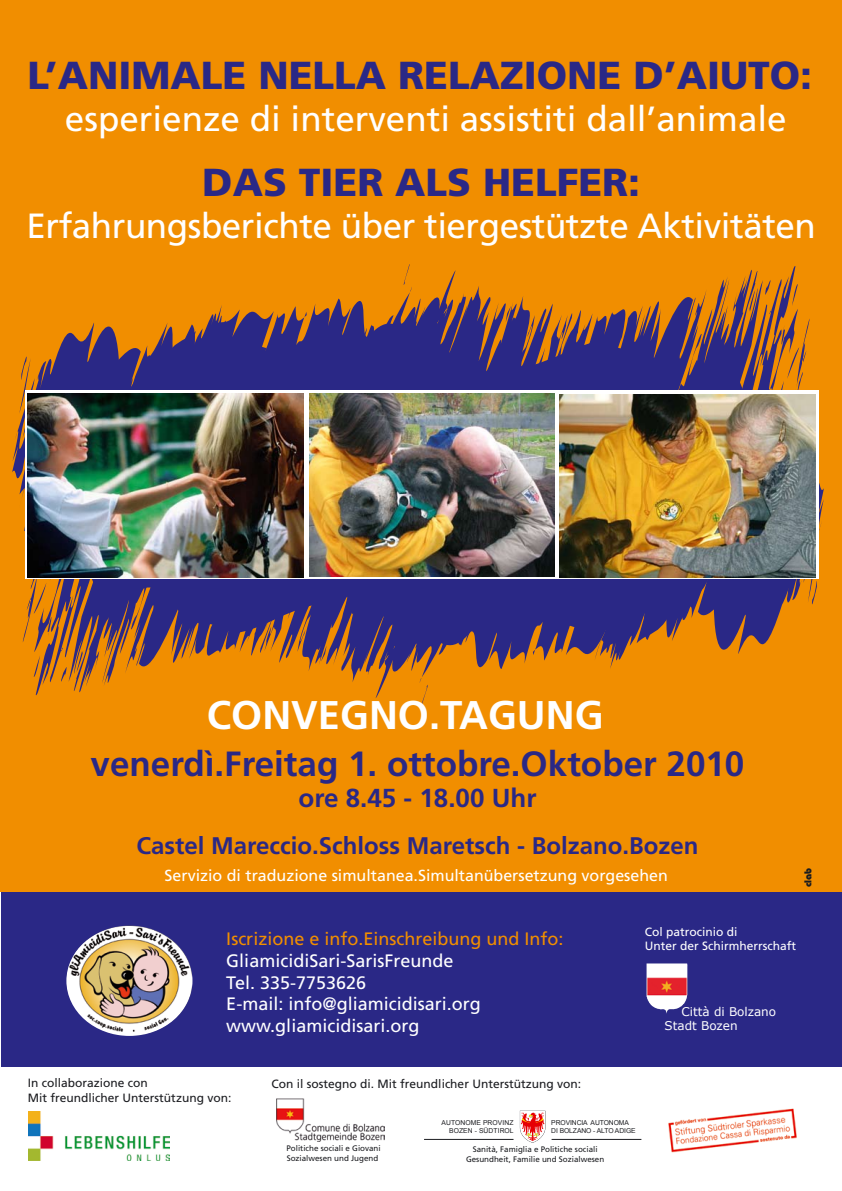
<style>
.page{position:relative;width:842px;height:1191px;background:#fff}
.page>*{position:absolute;margin:0;border:0;box-sizing:border-box;transform-origin:0 0}
.t1{font:700 40px "Frutiger";color:#fff}
.t2{font:900 39px "Frutiger";color:#2a2886}
.t3{font:35px "Frutiger";letter-spacing:-.015em;color:#fff}
.t4{font:700 35px "Frutiger";color:#2a2886}
.t5{font:700 26px "Frutiger";color:#2a2886}
.t6{font:700 24px "Frutiger";color:#2a2886}
.t7{font:18px/21.6px "Frutiger";color:#fff}
.t8{font:18px "Frutiger";color:#f18e00}
.t9{font:16px "Frutiger";color:#fff}
.t10{font:12px/14.4px "Frutiger";color:#1b1c20}
.t11{font:12px/14.4px "Frutiger";color:#fff}
.t12{font:12px/14.4px "Verdana";color:#fff}
.t13{font:800 10px "Bauhaus";color:#1b1c20}
.t14{font:8px/9.6px "Frutiger";color:#1b1c20}
.t15{font:6.8px/8.1px "Arial";letter-spacing:-.01em;color:#1b1c20}
.t16{font:6.8px/8.1px "Arial";letter-spacing:.01em;color:#1b1c20;text-align:right}
</style>
<div class="page">
<div style="left:1px;top:891px;width:841px;height:176px;background:#2a2886"></div>
<div style="left:0;top:0;width:841px;height:891px;background:#f18e00"></div>
<svg style="left:421px;top:687px;width:7px;height:19px"></svg>
<hr style="left:552px;top:1139px;width:89px;height:1px;background:#1b1c20">
<hr style="left:424px;top:1139px;width:89px;height:1px;background:#1b1c20">
<svg style="left:520px;top:1110px;width:25px;height:32px"></svg>
<img style="left:668px;top:1108px;width:129px;height:45px">
<svg style="left:19px;top:266px;width:805px;height:421px"></svg>
<svg style="left:808px;top:579px;width:10px;height:32px"></svg>
<svg style="left:792px;top:283px;width:6px;height:23px"></svg>
<svg style="left:781px;top:316px;width:23px;height:75px"></svg>
<svg style="left:763px;top:266px;width:12px;height:38px"></svg>
<svg style="left:749px;top:290px;width:6px;height:21px"></svg>
<svg style="left:506px;top:306px;width:5px;height:16px"></svg>
<svg style="left:400px;top:264px;width:11px;height:29px"></svg>
<svg style="left:315px;top:349px;width:10px;height:35px"></svg>
<img style="left:29px;top:1112px;width:141px;height:48px">
<img style="left:276px;top:1098px;width:108px;height:43px">
<img style="left:66px;top:925px;width:126px;height:111px">
<img style="left:646px;top:963px;width:41px;height:50px">
<img style="left:25px;top:391px;width:794px;height:188px">
<img style="left:310px;top:393px;width:244px;height:184px">
<img style="left:28px;top:393px;width:276px;height:184px">
<img style="left:559px;top:394px;width:257px;height:183px">
<h2 class="t2" style="left:27px;top:51px;width:786px">L’ANIMALE NELLA RELAZIONE D’AIUTO:</h2>
<h3 class="t3" style="left:65px;top:98px;width:723px">esperienze di interventi assistiti dall’animale</h3>
<h2 class="t2" style="left:202px;top:159px;width:439px">DAS TIER ALS HELFER:</h2>
<h3 class="t3" style="left:27px;top:206px;width:791px">Erfahrungsberichte über tiergestützte Aktivitäten</h3>
<h1 class="t1" style="left:207px;top:691px;width:398px">CONVEGNO.TAGUNG</h1>
<h3 class="t4" style="left:91px;top:743px;width:655px">venerdì.Freitag 1. ottobre.Oktober 2010</h3>
<h3 class="t5" style="left:298px;top:782px;width:239px">ore 8.45 - 18.00 Uhr</h3>
<h3 class="t6" style="left:137px;top:831px;width:563px">Castel Mareccio.Schloss Maretsch - Bolzano.Bozen</h3>
<h3 class="t9" style="left:165px;top:865px;width:505px">Servizio di traduzione simultanea.Simultanübersetzung vorgesehen</h3>
<p class="t13" style="left:802px;top:887px;width:21px;rotate:-90deg">clab</p>
<h3 class="t8" style="left:226px;top:928px;width:339px">Iscrizione e info.Einschreibung und Info:</h3>
<h3 class="t7" style="left:226px;top:950px;width:256px">GliamicidiSari-SarisFreunde<br>Tel. 335-7753626<br>E-mail: info@gliamicidisari.org www.gliamicidisari.org</h3>
<h3 class="t11" style="left:645px;top:924px;width:153px">Col patrocinio di<br>Unter der Schirmherrschaft</h3>
<h3 class="t12" style="left:664px;top:1004px;width:113px;text-indent:17px">Città di Bolzano<br>Stadt Bozen</h3>
<h3 class="t10" style="left:28px;top:1076px;width:205px">In collaborazione con<br>Mit freundlicher Unterstützung von:</h3>
<h3 class="t10" style="left:272px;top:1076px;width:311px">Con il sostegno di. Mit freundlicher Unterstützung von:</h3>
<p class="t14" style="left:286px;top:1143px;width:96px">Politiche sociali e Giovani<br>Sozialwesen und Jugend</p>
<p class="t16" style="left:441px;top:1118px;width:74px">AUTONOME PROVINZ<br>BOZEN - SÜDTIROL</p>
<p class="t15" style="left:551px;top:1118px;width:86px">PROVINCIA AUTONOMA<br>DI BOLZANO - ALTO ADIGE</p>
<p class="t14" style="left:466px;top:1144px;width:140px;text-align:center">Sanità, Famiglia e Politiche sociali<br>Gesundheit, Familie und Sozialwesen</p>
</div>
